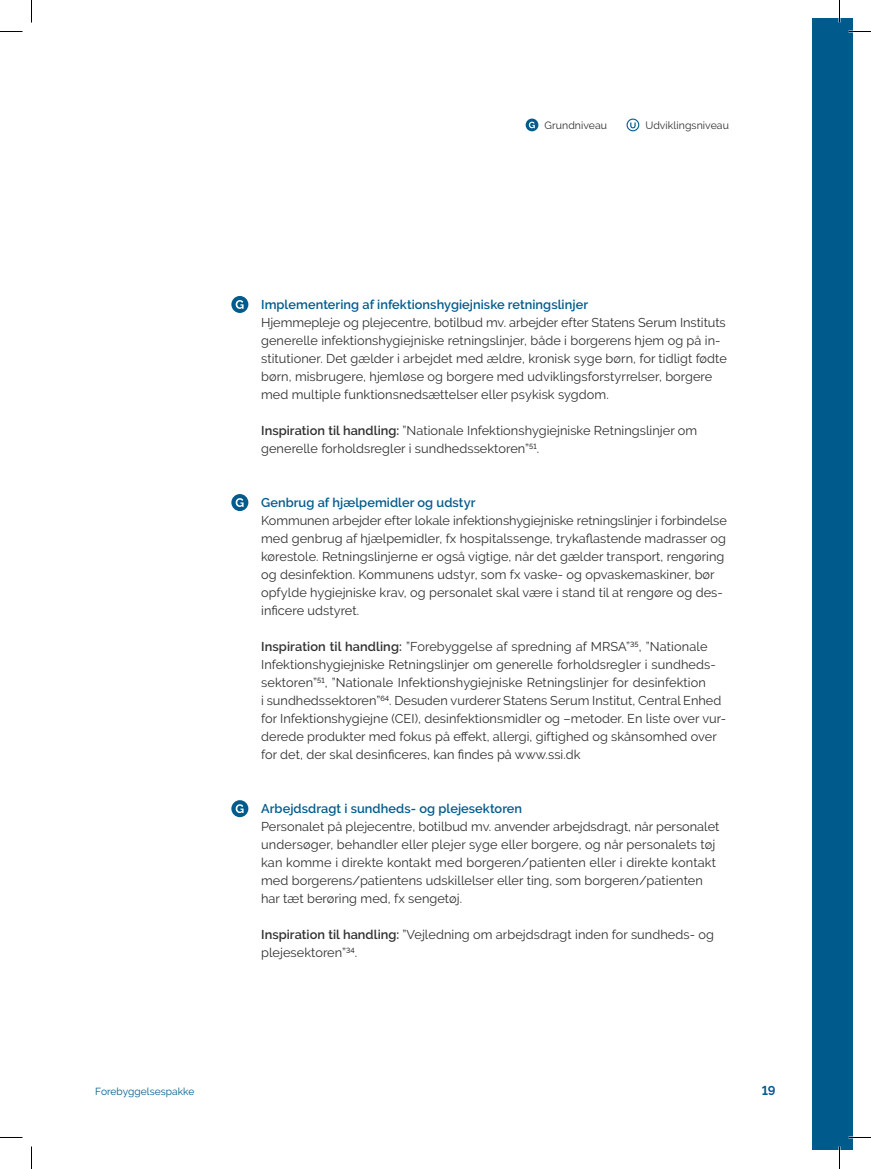
<style>
.page{position:relative;width:871px;height:1169px;background:#fff}
.page>*{position:absolute;margin:0;border:0;box-sizing:border-box;transform-origin:0 0}
.t1{font:12.75px/18px "Raleway";letter-spacing:.005em;color:#312f30}
.t2{font:600 12.75px "Raleway";letter-spacing:.005em;color:#005b8d}
.t3{font:700 12.75px "Raleway";color:#005b8d}
.t4{font:10.5px "Raleway";letter-spacing:.005em;color:#312f30}
.t5{font:10.2px "Raleway";letter-spacing:.005em;color:#005b8d}
.s1{font-weight:600}
</style>
<div class="page">
<div style="left:812px;top:19px;width:40px;height:1131px;background:#005b8d"></div>
<svg style="left:526px;top:119px;width:12px;height:12px"></svg>
<svg style="left:626px;top:119px;width:13px;height:12px"></svg>
<svg style="left:231px;top:296px;width:17px;height:17px"></svg>
<svg style="left:231px;top:494px;width:17px;height:17px"></svg>
<svg style="left:231px;top:800px;width:17px;height:17px"></svg>
<hr style="left:848px;top:1136px;width:23px;height:2px;background:#fff">
<hr style="left:838px;top:0;width:2px;height:23px;background:#fff">
<hr style="left:838px;top:1146px;width:2px;height:23px;background:#fff">
<svg style="left:0;top:31px;width:22px;height:1px"></svg>
<svg style="left:848px;top:31px;width:23px;height:1px"></svg>
<svg style="left:0;top:1137px;width:22px;height:1px"></svg>
<svg style="left:848px;top:1137px;width:23px;height:1px"></svg>
<svg style="left:31px;top:0;width:1px;height:23px"></svg>
<svg style="left:31px;top:1146px;width:1px;height:23px"></svg>
<svg style="left:839px;top:0;width:1px;height:23px"></svg>
<svg style="left:839px;top:1146px;width:1px;height:23px"></svg>
<p class="t4" style="left:545px;top:119px;width:64px">Grundniveau</p>
<p class="t4" style="left:645px;top:119px;width:85px">Udviklingsniveau</p>
<p class="t2" style="left:261px;top:297px;width:328px">Implementering af infektionshygiejniske retningslinjer</p>
<p class="t1" style="left:261px;top:313px;width:467px">Hjemmepleje og plejecentre, botilbud mv. arbejder efter Statens Serum Instituts generelle infektionshygiejniske retningslinjer, både i borgerens hjem og på in&shy;stitutioner. Det gælder i arbejdet med ældre, kronisk syge børn, for tidligt fødte børn, misbrugere, hjemløse og borgere med udviklingsforstyrrelser, borgere med multiple funktionsnedsættelser eller psykisk sygdom.</p>
<p class="t1" style="left:261px;top:421px;width:438px"><span class="s1">Inspiration til handling:</span> ”Nationale Infektionshygiejniske Retningslinjer om generelle forholdsregler i sundhedssektoren”<sup>51</sup>.</p>
<p class="t2" style="left:261px;top:495px;width:216px">Genbrug af hjælpemidler og udstyr</p>
<p class="t1" style="left:261px;top:511px;width:467px">Kommunen arbejder efter lokale infektionshygiejniske retningslinjer i forbindelse med genbrug af hjælpemidler, fx hospitalssenge, trykaflastende madrasser og kørestole. Retningslinjerne er også vigtige, når det gælder transport, rengøring og desinfektion. Kommunens udstyr, som fx vaske- og opvaskemaskiner, bør opfylde hygiejniske krav, og personalet skal være i stand til at rengøre og des&shy;inficere udstyret.</p>
<p class="t1" style="left:261px;top:637px;width:467px"><span class="s1">Inspiration til handling:</span> ”Forebyggelse af spredning af MRSA”<sup>35</sup>, ”Nationale Infektionshygiejniske Retningslinjer om generelle forholdsregler i sundheds&shy;sektoren”<sup>51</sup>, ”Nationale Infektionshygiejniske Retningslinjer for desinfektion<br>i sundhedssektoren”<sup>64</sup>. Desuden vurderer Statens Serum Institut, Central Enhed for Infektionshygiejne (CEI), desinfektionsmidler og –metoder. En liste over vur&shy;derede produkter med fokus på effekt, allergi, giftighed og skånsomhed over for det, der skal desinficeres, kan findes på www.ssi.dk</p>
<p class="t2" style="left:261px;top:801px;width:262px">Arbejdsdragt i sundheds- og plejesektoren</p>
<p class="t1" style="left:261px;top:817px;width:460px">Personalet på plejecentre, botilbud mv. anvender arbejdsdragt, når personalet undersøger, behandler eller plejer syge eller borgere, og når personalets tøj kan komme i direkte kontakt med borgeren/patienten eller i direkte kontakt med borgerens/patientens udskillelser eller ting, som borgeren/patienten har tæt berøring med, fx sengetøj.</p>
<p class="t1" style="left:261px;top:925px;width:454px"><span class="s1">Inspiration til handling:</span> ”Vejledning om arbejdsdragt inden for sundheds- og plejesektoren”<sup>34</sup>.</p>
<p class="t5" style="left:95px;top:1085px;width:101px">Forebyggelsespakke</p>
<p class="t3" style="left:762px;top:1083px;width:15px">19</p>
</div>
